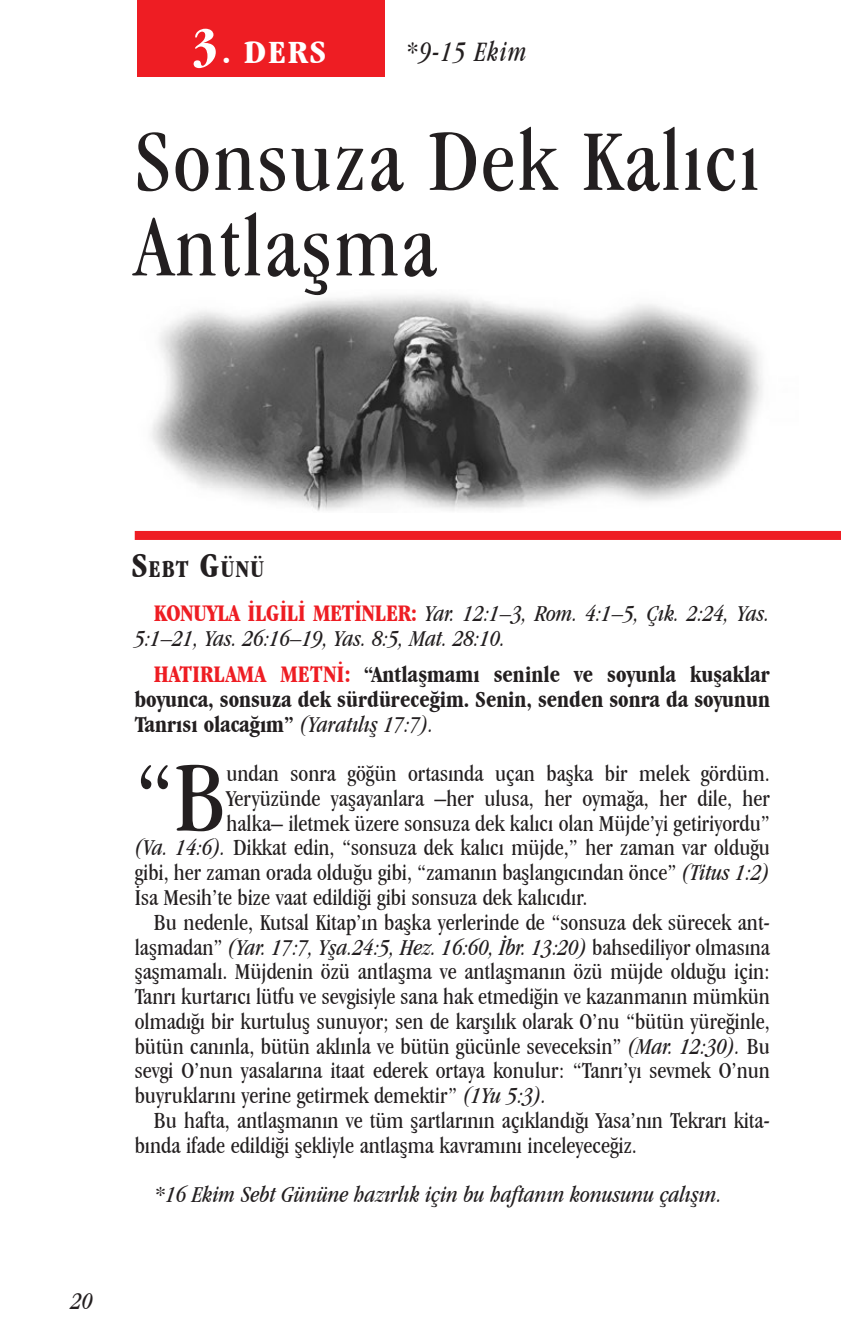
<style>
.page{position:relative;width:841px;height:1337px;background:#fff}
.page>*{position:absolute;margin:0;border:0;box-sizing:border-box;transform-origin:0 0}
.Capitular_Saturday{font:condensed 102.38px "Garamond IT Cby BT";color:#231f20}
.Lesson_Title{font:condensed 90px/85.5px "Garamond IT Cby BT";letter-spacing:.025em;color:#231f20}
.Lesson_Start_Head{font:700 condensed 33.75px "Garamond IT Cby BT";color:#fff;scale:1.1 1}
.Lesson_Dates{font:italic condensed 29.25px "Garamond IT Cby BT";letter-spacing:.05em;color:#231f20;scale:.9 1}
.Sabbath_Afternoon_He{font:700 condensed 25.2px "Garamond IT Cby BT";letter-spacing:.035em;color:#231f20}
.t1{font:italic condensed 24.75px "Garamond IT Cby BT";color:#231f20}
.Body{font:condensed 23.62px/24.8px "Garamond IT Cby BT";color:#231f20;text-align:justify}
.Capitular_Saturday-2{font:condensed 23.62px "Garamond IT Cby BT";color:#231f20}
.Body-2{font:italic condensed 23.62px/24.8px "Garamond IT Cby BT";color:#231f20}
.Friday_Body{font:700 condensed 23.62px/24.8px "Garamond IT Cby BT";color:#231f20;text-align:justify}
.s1{font-size:54px}
.s2{font-size:36px}
.s3{font-weight:700;font-style:normal;font-size:24.75px;color:#ee1d23}
.s4{font-size:24.75px;color:#ee1d23}
.s5{font-weight:400;font-style:italic}
.s6{font-style:italic}
</style>
<div class="page">
<img style="left:151px;top:295px;width:612px;height:216px">
<div style="left:137px;top:0;width:248px;height:76px;background:#ee1d23"></div>
<div style="left:135px;top:531px;width:705px;height:9px;background:#ee1d23"></div>
<p class="Lesson_Start_Head" style="left:192px;top:33px;width:124px"><span class="s1">3</span>. DERS</p>
<p class="Lesson_Dates" style="left:405px;top:35px;width:136px">*9-15 Ekim</p>
<p class="Lesson_Title" style="left:135px;top:118px;width:625px">Sonsuza Dek Kalıcı<br>Antlaşma</p>
<p class="t1" style="left:71px;top:1286px;width:23px">20</p>
<p class="Sabbath_Afternoon_He" style="left:132px;top:554px;width:134px"><span class="s2">S</span>ebt <span class="s2">G</span>ünü</p>
<p class="Body-2" style="left:135px;top:601px;width:636px;text-indent:19px"><span class="s3">KONUYLA İLGILI METINLER:</span> Yar. 12:1–3, Rom. 4:1–5, Çık. 2:24, Yas.<br>5:1–21, Yas. 26:16–19, Yas. 8:5, Mat. 28:10.</p>
<p class="Friday_Body" style="left:135px;top:662px;width:636px;text-indent:19px"><span class="s4">HATIRLAMA METNI:</span> “Antlaşmamı seninle ve soyunla kuşaklar boyunca, sonsuza dek sürdüreceğim. Senin, senden sonra da soyunun Tanrısı olacağım” <span class="s5">(Yaratılış 17:7).</span></p>
<p class="Capitular_Saturday" style="left:135px;top:739px;width:93px">“B</p>
<p class="Capitular_Saturday-2" style="left:226px;top:760px;width:545px">undan sonra göğün ortasında uçan başka bir melek gördüm.</p>
<p class="Capitular_Saturday-2" style="left:226px;top:785px;width:545px">Yeryüzünde yaşayanlara –her ulusa, her oymağa, her dile, her</p>
<p class="Capitular_Saturday-2" style="left:226px;top:809px;width:545px">halka– iletmek üzere sonsuza dek kalıcı olan Müjde’yi getiriyordu”</p>
<p class="Capitular_Saturday-2" style="left:135px;top:834px;width:636px"><span class="s6">(Va. 14:6).</span> Dikkat edin, “sonsuza dek kalıcı müjde,” her zaman var olduğu</p>
<p class="Capitular_Saturday-2" style="left:135px;top:859px;width:636px">gibi, her zaman orada olduğu gibi, “zamanın başlangıcından önce” <span class="s6">(Titus 1:2)</span></p>
<p class="Capitular_Saturday-2" style="left:135px;top:884px;width:454px">İsa Mesih’te bize vaat edildiği gibi sonsuza dek kalıcıdır.</p>
<p class="Body" style="left:135px;top:909px;width:636px;text-indent:19px">Bu nedenle, Kutsal Kitap’ın başka yerlerinde de “sonsuza dek sürecek ant&shy;laşmadan” <span class="s6">(Yar. 17:7, Yşa.24:5, Hez. 16:60, İbr. 13:20)</span> bahsediliyor olmasına şaşmamalı. Müjdenin özü antlaşma ve antlaşmanın özü müjde olduğu için:<br>Tanrı kurtarıcı lütfu ve sevgisiyle sana hak etmediğin ve kazanmanın mümkün olmadığı bir kurtuluş sunuyor; sen de karşılık olarak O’nu “bütün yüreğinle, bütün canınla, bütün aklınla ve bütün gücünle seveceksin” <span class="s6">(Mar. 12:30).</span> Bu sevgi O’nun yasalarına itaat ederek ortaya konulur: “Tanrı’yı sevmek O’nun buyruklarını yerine getirmek demektir” <span class="s6">(1Yu 5:3).</span></p>
<p class="Body" style="left:135px;top:1107px;width:636px;text-indent:19px">Bu hafta, antlaşmanın ve tüm şartlarının açıklandığı Yasa’nın Tekrarı kita&shy;bında ifade edildiği şekliyle antlaşma kavramını inceleyeceğiz.</p>
<p class="Body-2" style="left:154px;top:1181px;width:569px">*16 Ekim Sebt Gününe hazırlık için bu haftanın konusunu çalışın.</p>
</div>
